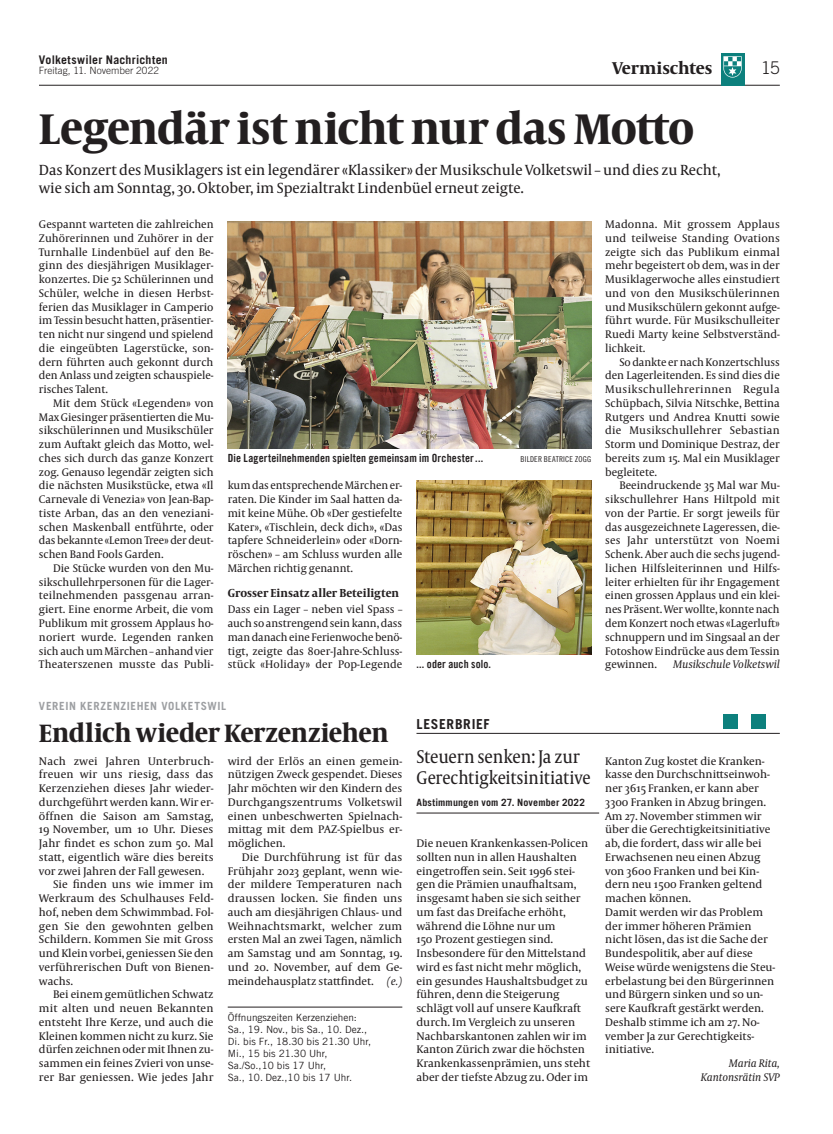
<style>
.page{position:relative;width:833px;height:1134px;background:#fff}
.page>*{position:absolute;margin:0;border:0;box-sizing:border-box;transform-origin:0 0}
._01_Titel_Aufm_4sp_x{font:700 43.75px "Capitolium Head 2";letter-spacing:-.015em;color:#231f20}
._02_Titel_Abm_2sp_x0{font:700 25.62px "Capitolium Head 2";letter-spacing:-.015em;color:#231f20}
._01_Titel_Leserbrief{font:18.75px/21.2px "Capitolium News 2";letter-spacing:-.015em;color:#231f20;scale:.91 1}
.Rubriktitel_linke_Se{font:700 17.5px "Capitolium News 2";letter-spacing:-.01em;color:#231f20}
.t1{font:300 17.5px "Trade Gothic LT Com";color:#231f20}
._03_Lead_Unterzeile{font:15px/18.1px "Capitolium News 2";letter-spacing:-.005em;color:#231f20}
._00_Kopf_Echo_mit_Li{font:700 13.75px "Trade Gothic LT Com";letter-spacing:.045em;color:#231f20}
._05_Zwischentitel_x0{font:700 11.88px "Capitolium News 2";color:#231f20;scale:.94 1}
.t2{font:700 11.88px "Trade Gothic LT Com";letter-spacing:.02em;color:#231f20}
._05_GT_mEinzug_x08{font:11.25px/13.8px "Capitolium News 2";letter-spacing:-.005em;color:#231f20;text-align:justify}
._05_GT_linkesb_x08{font:11.25px/13.8px "Capitolium News 2";letter-spacing:-.005em;color:#231f20}
._05_GT_oEinzug_x08{font:11.25px/13.8px "Capitolium News 2";color:#231f20;text-align:justify}
._06_Bildlegende_x11{font:11.25px "Trade Gothic LT Com Bd Cn 20";letter-spacing:.01em;color:#231f20}
._00_Keyword_2-3sp_x0{font:700 11.25px "Trade Gothic LT Com";letter-spacing:.055em;color:#9d9fa2}
._05_GT_linkesb_x08-2{font:italic 11.25px/13.8px "Capitolium News 2";letter-spacing:-.005em;color:#231f20;text-align:right}
._05_GT_mEinzug_x08-2{font:italic 11.25px "Capitolium News 2";letter-spacing:-.005em;color:#231f20}
._08_Fussnote_x13{font:10px/11.9px "Trade Gothic LT Com";letter-spacing:-.005em;color:#231f20}
._04_Autorenzeil_Text{font:700 10px "Trade Gothic LT Com";letter-spacing:.015em;color:#231f20}
.t3{font:300 10px "Trade Gothic LT Com";color:#231f20}
._06_Bildlegende_x11-2{font:8.12px "Trade Gothic LT Com Cn 18";letter-spacing:.02em;color:#231f20}
.s1{font-style:italic}
</style>
<div class="page">
<hr style="left:416px;top:733px;width:364px;height:1px;background:#231f20">
<div style="left:723px;top:715px;width:14px;height:14px;background:#0d807d"></div>
<div style="left:751px;top:715px;width:14px;height:14px;background:#0d807d"></div>
<hr style="left:416px;top:813px;width:183px;height:1px;background:#231f20">
<img style="left:228px;top:221px;width:363px;height:227px">
<img style="left:416px;top:480px;width:175px;height:174px">
<hr style="left:228px;top:1007px;width:174px;height:1px;background:#231f20">
<hr style="left:39px;top:85px;width:741px;height:1px;background:#231f20">
<div style="left:720px;top:53px;width:24px;height:32px;background:#0d807d"></div>
<svg style="left:723px;top:56px;width:18px;height:22px"></svg>
<p class="t2" style="left:39px;top:52px;width:130px">Volketswiler Nachrichten</p>
<p class="Rubriktitel_linke_Se" style="left:612px;top:56px;width:101px">Vermischtes</p>
<p class="t3" style="left:39px;top:65px;width:121px">Freitag, 11. November 2022</p>
<h3 class="t1" style="left:761px;top:58px;width:20px">15</h3>
<p class="_01_Titel_Aufm_4sp_x" style="left:39px;top:95px;width:657px">Legendär ist nicht nur das Motto</p>
<p class="_03_Lead_Unterzeile" style="left:39px;top:160px;width:683px">Das Konzert des Musiklagers ist ein legendärer «Klassiker» der Musikschule Volketswil – und dies zu Recht, wie sich am Sonntag, 30. Oktober, im Spezialtrakt Lindenbüel erneut zeigte.</p>
<p class="_05_GT_oEinzug_x08" style="left:39px;top:217px;width:176px">Gespannt warteten die zahlreichen Zuhörerinnen und Zuhörer in der Turnhalle Lindenbüel auf den Be&shy;ginn des diesjährigen Musiklager&shy;konzertes. Die 52 Schülerinnen und Schüler, welche in diesen Herbst&shy;ferien das Musiklager in Camperio im Tessin besucht hatten, präsentier&shy;ten nicht nur singend und spielend die eingeübten Lagerstücke, son&shy;dern führten auch gekonnt durch den Anlass und zeigten schauspiele&shy;risches Talent.</p>
<p class="_05_GT_mEinzug_x08" style="left:39px;top:396px;width:176px;text-indent:14px">Mit dem Stück «Legenden» von Max Giesinger präsentierten die Mu&shy;sikschülerinnen und Musikschüler zum Auftakt gleich das Motto, wel&shy;ches sich durch das ganze Konzert zog. Genauso legendär zeigten sich die nächsten Musikstücke, etwa «Il Carnevale di Venezia» von Jean-Bap&shy;tiste Arban, das an den veneziani&shy;schen Maskenball entführte, oder das bekannte «Lemon Tree» der deut&shy;schen Band Fools Garden.</p>
<p class="_05_GT_mEinzug_x08" style="left:39px;top:561px;width:176px;text-indent:14px">Die Stücke wurden von den Mu&shy;sikschullehrpersonen für die Lager&shy;teilnehmenden passgenau arran&shy;giert. Eine enorme Arbeit, die vom Publikum mit grossem Applaus ho&shy;noriert wurde. Legenden ranken sich auch um Märchen – anhand vier Theaterszenen musste das Publi-</p>
<p class="_05_GT_oEinzug_x08" style="left:605px;top:217px;width:176px">Madonna. Mit grossem Applaus und teilweise Standing Ovations zeigte sich das Publikum einmal mehr begeistert ob dem, was in der Musiklagerwoche alles einstudiert und von den Musikschülerinnen und Musikschülern gekonnt aufge&shy;führt wurde. Für Musikschulleiter Ruedi Marty keine Selbstverständ&shy;lichkeit.</p>
<p class="_05_GT_mEinzug_x08" style="left:605px;top:355px;width:176px;text-indent:14px">So dankte er nach Konzertschluss den Lagerleitenden. Es sind dies die Musikschullehrerinnen Regula Schüpbach, Silvia Nitschke, Bettina Rutgers und Andrea Knutti sowie die Musikschullehrer Sebastian Storm und Dominique Destraz, der bereits zum 15. Mal ein Musiklager begleitete.</p>
<p class="_05_GT_mEinzug_x08" style="left:605px;top:478px;width:176px;text-indent:14px">Beeindruckende 35 Mal war Mu&shy;sikschullehrer Hans Hiltpold mit von der Partie. Er sorgt jeweils für das ausgezeichnete Lageressen, die&shy;ses Jahr unterstützt von Noemi Schenk. Aber auch die sechs jugend&shy;lichen Hilfsleiterinnen und Hilfs&shy;leiter erhielten für ihr Engagement einen grossen Applaus und ein klei&shy;nes Präsent. Wer wollte, konnte nach dem Konzert noch etwas «Lagerluft» schnuppern und im Singsaal an der Fotoshow Eindrücke aus dem Tessin gewinnen.</p>
<p class="_06_Bildlegende_x11" style="left:228px;top:451px;width:257px">Die Lagerteilnehmenden spielten gemeinsam im Orchester...</p>
<p class="_06_Bildlegende_x11-2" style="left:520px;top:454px;width:72px">BILDER BEATRICE ZOGG</p>
<p class="_05_GT_mEinzug_x08" style="left:228px;top:478px;width:176px">kum das entsprechende Märchen er&shy;raten. Die Kinder im Saal hatten da&shy;mit keine Mühe. Ob «Der gestiefelte Kater», «Tischlein, deck dich», «Das tapfere Schneiderlein» oder «Dorn&shy;röschen» – am Schluss wurden alle Märchen richtig genannt.</p>
<p class="_05_Zwischentitel_x0" style="left:228px;top:584px;width:184px">Grosser Einsatz aller Beteiligten</p>
<p class="_05_GT_oEinzug_x08" style="left:228px;top:602px;width:176px">Dass ein Lager – neben viel Spass – auch so anstrengend sein kann, dass man danach eine Ferienwoche benö&shy;tigt, zeigte das 80er-Jahre-Schluss&shy;stück «Holiday» der Pop-Legende</p>
<p class="_05_GT_mEinzug_x08-2" style="left:673px;top:657px;width:108px">Musikschule Volketswil</p>
<p class="_06_Bildlegende_x11" style="left:416px;top:657px;width:76px">... oder auch solo.</p>
<p class="_00_Keyword_2-3sp_x0" style="left:39px;top:698px;width:189px">VEREIN KERZENZIEHEN VOLKETSWIL</p>
<p class="_02_Titel_Abm_2sp_x0" style="left:39px;top:713px;width:351px">Endlich wieder Kerzenziehen</p>
<p class="_05_GT_oEinzug_x08" style="left:39px;top:753px;width:176px">Nach zwei Jahren Unterbruch&shy;freuen wir uns riesig, dass das Kerzenziehen dieses Jahr wieder&shy;durchgeführt werden kann. Wir er&shy;öffnen die Saison am Samstag, 19 November, um 10 Uhr. Dieses Jahr findet es schon zum 50. Mal statt, eigentlich wäre dies bereits vor zwei Jahren der Fall gewesen.</p>
<p class="_05_GT_mEinzug_x08" style="left:39px;top:877px;width:176px;text-indent:14px">Sie finden uns wie immer im Werkraum des Schulhauses Feld&shy;hof, neben dem Schwimmbad. Fol&shy;gen Sie den gewohnten gelben Schildern. Kommen Sie mit Gross und Klein vorbei, geniessen Sie den verführerischen Duft von Bienen&shy;wachs.</p>
<p class="_05_GT_mEinzug_x08" style="left:39px;top:987px;width:176px;text-indent:14px">Bei einem gemütlichen Schwatz mit alten und neuen Bekannten entsteht Ihre Kerze, und auch die Kleinen kommen nicht zu kurz. Sie dürfen zeichnen oder mit Ihnen zu&shy;sammen ein feines Zvieri von unse&shy;rer Bar geniessen. Wie jedes Jahr</p>
<p class="_05_GT_mEinzug_x08" style="left:228px;top:753px;width:176px">wird der Erlös an einen gemein&shy;nützigen Zweck gespendet. Dieses Jahr möchten wir den Kindern des Durchgangszentrums Volketswil einen unbeschwerten Spielnach&shy;mittag mit dem PAZ-Spielbus er&shy;möglichen.</p>
<p class="_05_GT_mEinzug_x08" style="left:228px;top:850px;width:176px;text-indent:14px">Die Durchführung ist für das Frühjahr 2023 geplant, wenn wie&shy;der mildere Temperaturen nach draussen locken. Sie finden uns auch am diesjährigen Chlaus- und Weihnachtsmarkt, welcher zum ersten Mal an zwei Tagen, nämlich am Samstag und am Sonntag, 19. und 20. November, auf dem Ge&shy;meindehausplatz stattfindet. <span class="s1">(e.)</span></p>
<p class="_08_Fussnote_x13" style="left:228px;top:1012px;width:145px">Öffnungszeiten Kerzenziehen:<br>Sa., 19. Nov., bis Sa., 10. Dez.,<br>Di. bis Fr., 18.30 bis 21.30 Uhr,<br>Mi., 15 bis 21.30 Uhr,<br>Sa./So.,10 bis 17 Uhr,<br>Sa., 10. Dez.,10 bis 17 Uhr.</p>
<p class="_00_Kopf_Echo_mit_Li" style="left:416px;top:716px;width:75px">LESERBRIEF</p>
<p class="_01_Titel_Leserbrief" style="left:416px;top:745px;width:193px">Steuern senken: Ja zur<br>Gerechtigkeitsinitiative</p>
<p class="_04_Autorenzeil_Text" style="left:416px;top:796px;width:170px">Abstimmungen vom 27. November 2022</p>
<p class="_05_GT_linkesb_x08" style="left:416px;top:836px;width:173px">Die neuen Krankenkassen-Policen sollten nun in allen Haushalten eingetroffen sein. Seit 1996 stei&shy;gen die Prämien unaufhaltsam, insgesamt haben sie sich seither um fast das Dreifache erhöht, während die Löhne nur um<br>150 Prozent gestiegen sind.</p>
<p class="_05_GT_linkesb_x08" style="left:416px;top:946px;width:175px">Insbesondere für den Mittelstand wird es fast nicht mehr möglich, ein gesundes Haushaltsbudget zu führen, denn die Steigerung schlägt voll auf unsere Kaufkraft durch. Im Vergleich zu unseren<br>Nachbarskantonen zahlen wir im<br>Kanton Zürich zwar die höchsten<br>Krankenkassenprämien, uns steht aber der tiefste Abzug zu. Oder im</p>
<p class="_05_GT_linkesb_x08" style="left:605px;top:753px;width:167px">Kanton Zug kostet die Kranken&shy;kasse den Durchschnittseinwoh&shy;ner 3 615 Franken, er kann aber<br>3 300 Franken in Abzug bringen.<br>Am 27. November stimmen wir über die Gerechtigkeitsinitiative ab, die fordert, dass wir alle bei<br>Erwachsenen neu einen Abzug von 3 600 Franken und bei Kin&shy;dern neu 1 500 Franken geltend machen können.</p>
<p class="_05_GT_linkesb_x08" style="left:605px;top:905px;width:172px">Damit werden wir das Problem der immer höheren Prämien nicht lösen, das ist die Sache der<br>Bundespolitik, aber auf diese<br>Weise würde wenigstens die Steu&shy;erbelastung bei den Bürgerinnen und Bürgern sinken und so un&shy;sere Kaufkraft gestärkt werden.<br>Deshalb stimme ich am 27. No&shy;vember Ja zur Gerechtigkeits&shy;initiative.</p>
<p class="_05_GT_linkesb_x08-2" style="left:701px;top:1056px;width:80px">Maria Rita,<br>Kantonsrätin SVP</p>
</div>
